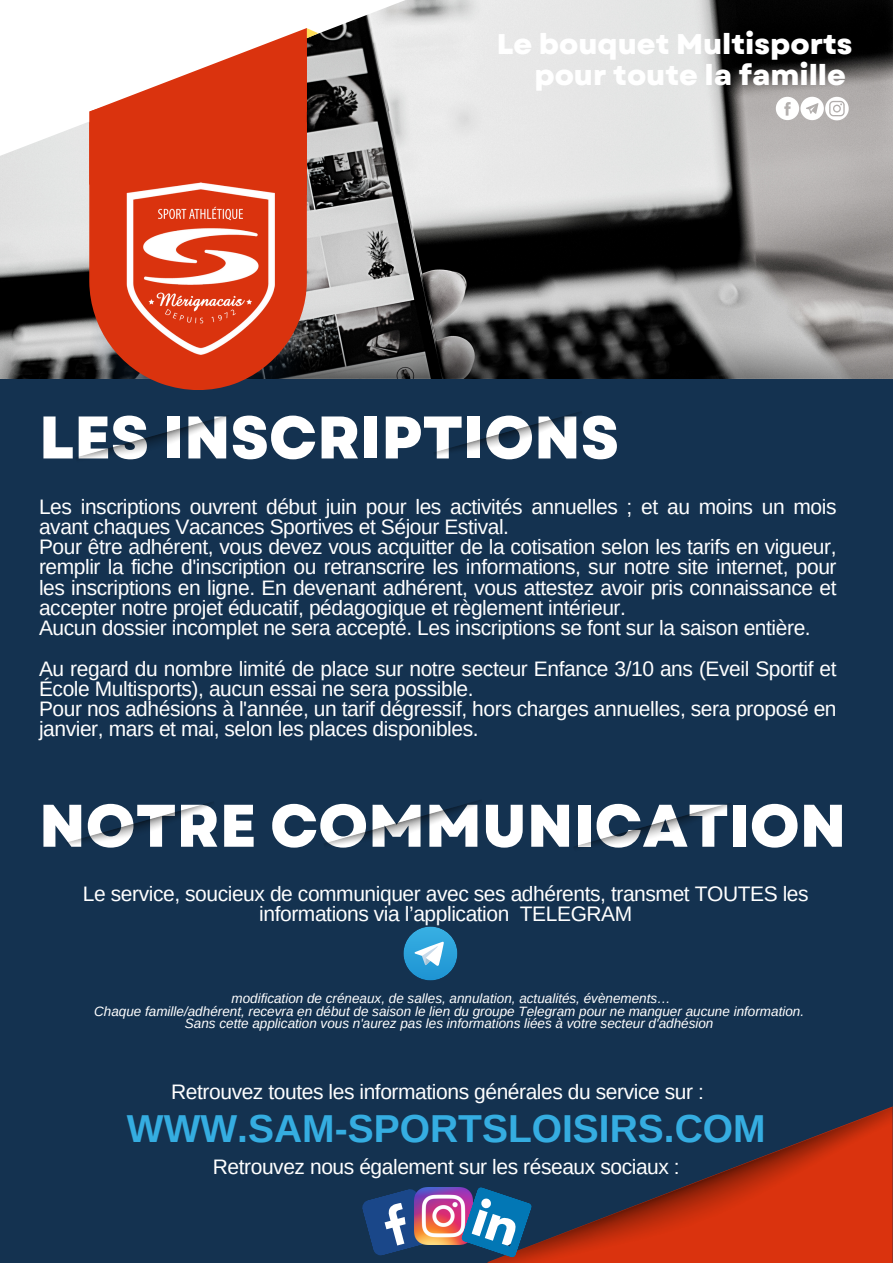
<style>
.page{position:relative;width:893px;height:1264px;background:#fff}
.page>*{position:absolute;margin:0;border:0;box-sizing:border-box;transform-origin:0 0}
.t1{font:800 60px "Garet";color:#fff}
.t2{font:700 39px "Arimo";color:#35ade1}
.t3{font:800 28.5px/31.5px "Garet";color:#fff;text-align:right}
.t4{font:21px/20.2px "Arimo";letter-spacing:-.02em;color:#fff}
.t5{font:italic 13.5px "Arimo";color:#fff}
</style>
<div class="page">
<div style="left:0;top:0;width:892px;height:1262px;background:#143250"></div>
<img style="left:0;top:0;width:892px;height:379px">
<img style="left:0;top:292px;width:892px;height:86px">
<svg style="left:0;top:0;width:405px;height:156px;background:#d2d3d2"></svg>
<svg style="left:89px;top:195px;width:218px;height:195px;background:#a33722"></svg>
<svg style="left:89px;top:28px;width:229px;height:167px;background:#dd6b51"></svg>
<img style="left:488px;top:1106px;width:404px;height:156px">
<img style="left:116px;top:175px;width:163px;height:185px">
<svg style="left:775px;top:97px;width:73px;height:23px;background:#e3e2e1"></svg>
<img style="left:434px;top:412px;width:146px;height:41px">
<img style="left:76px;top:415px;width:153px;height:44px">
<img style="left:574px;top:803px;width:156px;height:45px">
<img style="left:325px;top:800px;width:155px;height:44px">
<img style="left:67px;top:802px;width:145px;height:41px">
<svg style="left:403px;top:926px;width:54px;height:54px;background:#2a9dd5"></svg>
<svg style="left:414px;top:941px;width:29px;height:25px"></svg>
<svg style="left:362px;top:1189px;width:68px;height:67px"></svg>
<img style="left:415px;top:1187px;width:45px;height:57px">
<svg style="left:460px;top:1185px;width:73px;height:73px"></svg>
<p class="t3" style="left:497px;top:28px;width:357px">Le bouquet Multisports pour toute la famille</p>
<p class="t1" style="left:39px;top:394px;width:581px">LES INSCRIPTIONS</p>
<p class="t4" style="left:39px;top:496px;width:799px">Les inscriptions ouvrent début juin pour les activités annuelles ; et au moins un mois avant chaques Vacances Sportives et Séjour Estival.</p>
<p class="t4" style="left:39px;top:536px;width:799px;text-align:justify">Pour être adhérent, vous devez vous acquitter de la cotisation selon les tarifs en vigueur, remplir la fiche d'inscription ou retranscrire les informations, sur notre site internet, pour les inscriptions en ligne. En devenant adhérent, vous attestez avoir pris connaissance et accepter notre projet éducatif, pédagogique et règlement intérieur.</p>
<p class="t4" style="left:39px;top:617px;width:773px">Aucun dossier incomplet ne sera accepté. Les inscriptions se font sur la saison entière.</p>
<p class="t4" style="left:39px;top:658px;width:799px">Au regard du nombre limité de place sur notre secteur Enfance 3/10 ans (Eveil Sportif et<br>École Multisports), aucun essai ne sera possible.</p>
<p class="t4" style="left:39px;top:698px;width:799px">Pour nos adhésions à l'année, un tarif dégressif, hors charges annuelles, sera proposé en janvier, mars et mai, selon les places disponibles.</p>
<p class="t1" style="left:39px;top:782px;width:808px">NOTRE COMMUNICATION</p>
<p class="t4" style="left:83px;top:883px;width:727px;text-align:center">Le service, soucieux de communiquer avec ses adhérents, transmet TOUTES les informations via l’application TELEGRAM</p>
<p class="t5" style="left:231px;top:991px;width:441px">modification de créneaux, de salles, annulation, actualités, évènements…</p>
<p class="t5" style="left:94px;top:1003px;width:711px">Chaque famille/adhérent, recevra en début de saison le lien du groupe Telegram pour ne manquer aucune information.</p>
<p class="t5" style="left:185px;top:1015px;width:530px">Sans cette application vous n'aurez pas les informations liées à votre secteur d'adhésion</p>
<p class="t4" style="left:171px;top:1081px;width:534px">Retrouvez toutes les informations générales du service sur :</p>
<p class="t2" style="left:127px;top:1106px;width:640px">WWW.SAM-SPORTSLOISIRS.COM</p>
<p class="t4" style="left:213px;top:1156px;width:468px">Retrouvez nous également sur les réseaux sociaux :</p>
</div>
